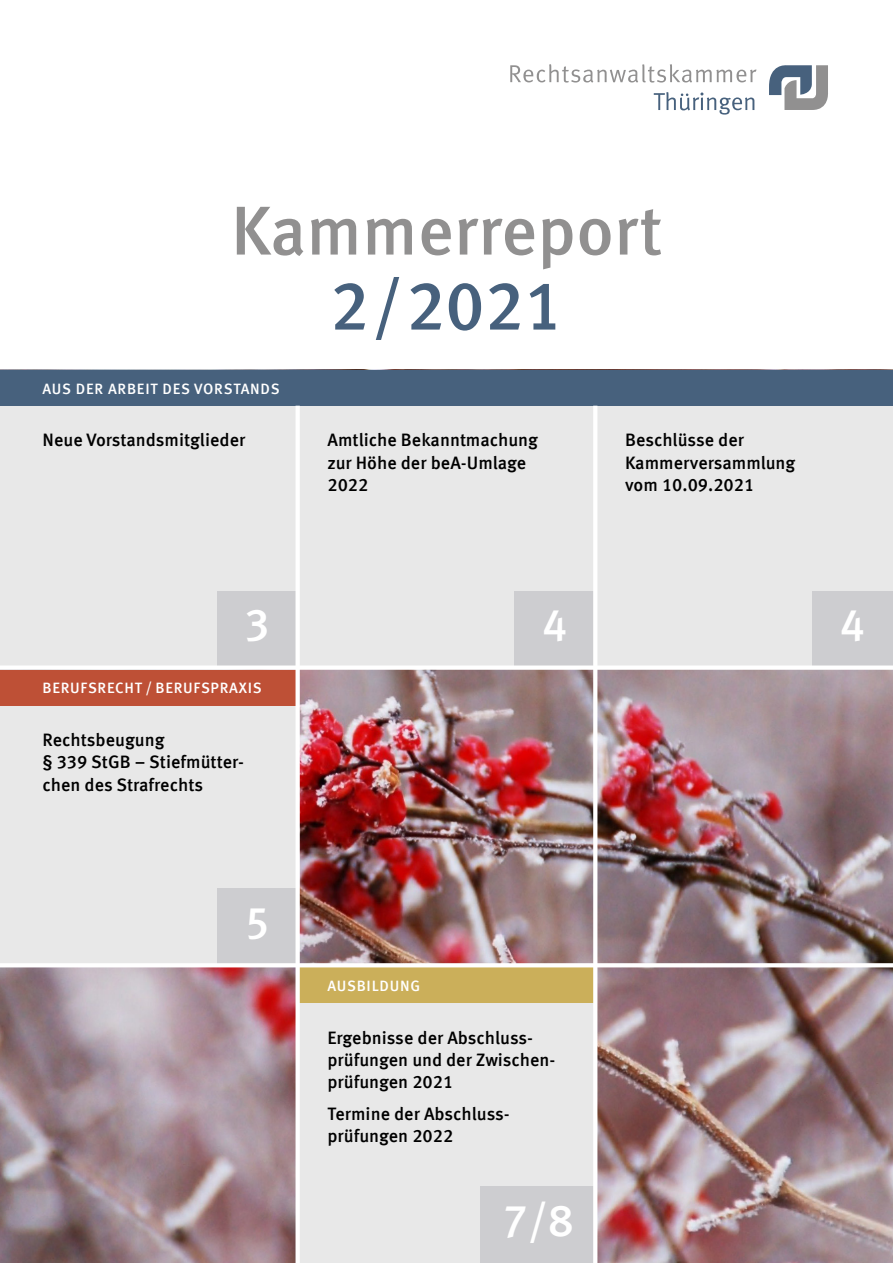
<style>
.page{position:relative;width:893px;height:1263px;background:#fff}
.page>*{position:absolute;margin:0;border:0;box-sizing:border-box;transform-origin:0 0}
.title_h0{font:500 69px/75px "Meta Offc";color:#919090;text-align:center}
.t1{font:500 45px "Meta Offc";color:#fff}
.title_content{font:500 18px/22.4px "Meta Offc";color:#000}
.title_section{font:500 15px "Meta Offc";letter-spacing:.05em;color:#fff}
.s1{color:#47617d}
</style>
<div class="page">
<img style="left:0;top:670px;width:893px;height:593px">
<div style="left:0;top:705px;width:298px;height:260px;background:#e8e8e8"></div>
<div style="left:0;top:406px;width:298px;height:262px;background:#e8e8e8"></div>
<svg style="left:510px;top:64px;width:246px;height:19px"></svg>
<svg style="left:654px;top:92px;width:100px;height:23px"></svg>
<svg style="left:769px;top:65px;width:59px;height:45px"></svg>
<div style="left:298px;top:406px;width:297px;height:262px;background:#e8e8e8"></div>
<div style="left:595px;top:406px;width:298px;height:262px;background:#e8e8e8"></div>
<div style="left:298px;top:1003px;width:297px;height:260px;background:#e8e8e8"></div>
<div style="left:514px;top:591px;width:81px;height:77px;background:#cdcdd0"></div>
<div style="left:217px;top:888px;width:81px;height:77px;background:#cdcdd0"></div>
<div style="left:217px;top:591px;width:81px;height:77px;background:#cdcdd0"></div>
<div style="left:480px;top:1186px;width:115px;height:77px;background:#cdcdd0"></div>
<div style="left:812px;top:591px;width:81px;height:77px;background:#cdcdd0"></div>
<div style="left:0;top:370px;width:893px;height:36px;background:#47617d"></div>
<div style="left:0;top:670px;width:298px;height:35px;background:#be5036"></div>
<div style="left:298px;top:967px;width:297px;height:36px;background:#cbaf5a"></div>
<hr style="left:296px;top:406px;width:4px;height:857px;background:#fff">
<hr style="left:593px;top:406px;width:4px;height:857px;background:#fff">
<div style="left:0;top:665px;width:893px;height:5px;background:#fff"></div>
<hr style="left:0;top:963px;width:893px;height:4px;background:#fff">
<p class="title_h0" style="left:231px;top:195px;width:433px">Kammerreport<br><span class="s1">2/2021</span></p>
<p class="title_section" style="left:43px;top:380px;width:239px">AUS DER ARBEIT DES VORSTANDS</p>
<p class="title_content" style="left:43px;top:429px;width:204px">Neue Vorstandsmitglieder</p>
<p class="title_content" style="left:327px;top:429px;width:212px">Amtliche Bekanntmachung zur Höhe der beA-Umlage<br>2022</p>
<p class="title_content" style="left:625px;top:429px;width:172px">Beschlüsse der<br>Kammerversammlung vom 10.09.2021</p>
<p class="t1" style="left:244px;top:599px;width:27px">3</p>
<p class="title_section" style="left:43px;top:679px;width:221px">BERUFSRECHT / BERUFSPRAXIS</p>
<p class="title_content" style="left:43px;top:729px;width:203px">Rechtsbeugung<br>§ 339 StGB – Stiefmütter&shy;chen des Strafrechts</p>
<p class="t1" style="left:244px;top:896px;width:27px">5</p>
<p class="t1" style="left:542px;top:599px;width:27px">4</p>
<p class="title_section" style="left:327px;top:977px;width:94px">AUSBILDUNG</p>
<p class="title_content" style="left:327px;top:1027px;width:228px">Ergebnisse der Abschluss&shy;prüfungen und der Zwischen&shy;prüfungen 2021</p>
<p class="title_content" style="left:327px;top:1103px;width:182px">Termine der Abschluss&shy;prüfungen 2022</p>
<p class="t1" style="left:502px;top:1194px;width:73px">7/8</p>
<p class="t1" style="left:840px;top:599px;width:27px">4</p>
</div>
